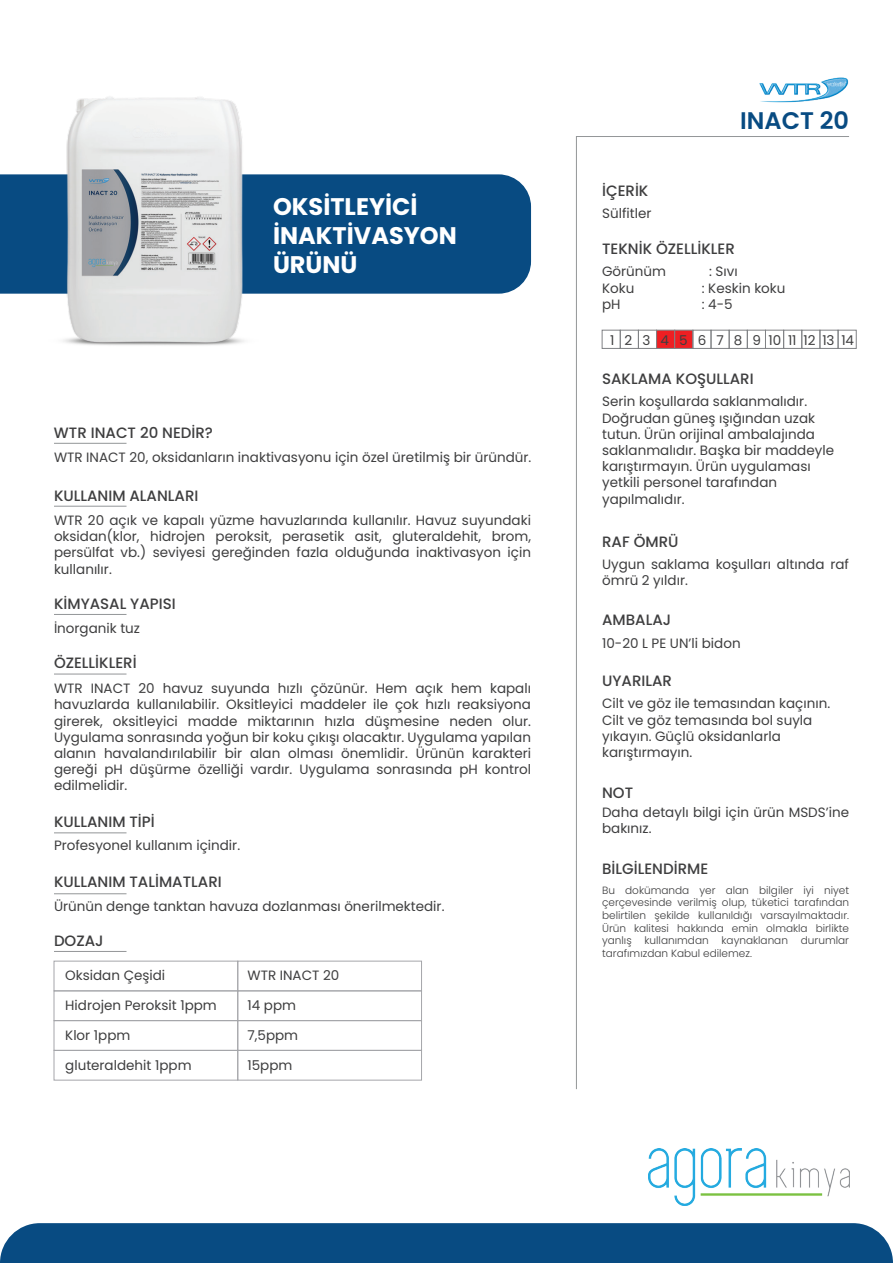
<style>
.page{position:relative;width:893px;height:1263px;background:#fff}
.page>*{position:absolute;margin:0;border:0;box-sizing:border-box;transform-origin:0 0}
.t1{font:700 24px/28.8px "Poppins";color:#fff}
.t2{font:600 24px "Poppins";color:#084b82}
.t3{font:500 15px "Poppins";color:#3e3e3f}
.t4{font:13.5px/16.2px "Poppins";color:#3e3e3f}
.t5{font:300 10.5px/12.6px "Poppins";color:#3e3e3f;text-align:justify}
</style>
<div class="page">
<div style="left:0;top:174px;width:531px;height:120px;background:#084b82"></div>
<img style="left:649px;top:1149px;width:200px;height:56px">
<svg style="left:576px;top:136px;width:274px;height:954px"></svg>
<hr style="left:54px;top:443px;width:72px;height:1px;background:#939698">
<hr style="left:54px;top:506px;width:72px;height:1px;background:#939698">
<hr style="left:54px;top:614px;width:72px;height:1px;background:#939698">
<hr style="left:54px;top:674px;width:72px;height:1px;background:#939698">
<hr style="left:54px;top:832px;width:72px;height:1px;background:#939698">
<hr style="left:54px;top:951px;width:72px;height:1px;background:#939698">
<hr style="left:54px;top:893px;width:72px;height:1px;background:#939698">
<div style="left:0;top:1223px;width:893px;height:40px;background:#084b82"></div>
<img style="left:759px;top:77px;width:90px;height:26px">
<svg style="left:827px;top:81px;width:19px;height:5px"></svg>
<div style="left:602px;top:330px;width:18px;height:19px;border:1px solid #808285"></div>
<div style="left:620px;top:330px;width:19px;height:19px;border:1px solid #808285"></div>
<div style="left:638px;top:330px;width:19px;height:19px;border:1px solid #808285"></div>
<div style="left:656px;top:330px;width:19px;height:19px;background:#ee1f23;border:1px solid #808285"></div>
<div style="left:674px;top:330px;width:19px;height:19px;background:#ee1f23;border:1px solid #808285"></div>
<div style="left:693px;top:330px;width:18px;height:19px;border:1px solid #808285"></div>
<div style="left:711px;top:330px;width:18px;height:19px;border:1px solid #808285"></div>
<div style="left:729px;top:330px;width:18px;height:19px;border:1px solid #808285"></div>
<div style="left:747px;top:330px;width:19px;height:19px;border:1px solid #808285"></div>
<div style="left:765px;top:330px;width:19px;height:19px;border:1px solid #808285"></div>
<div style="left:783px;top:330px;width:19px;height:19px;border:1px solid #808285"></div>
<div style="left:802px;top:330px;width:18px;height:19px;border:1px solid #808285"></div>
<div style="left:820px;top:330px;width:18px;height:19px;border:1px solid #808285"></div>
<div style="left:838px;top:330px;width:18px;height:19px;border:1px solid #808285"></div>
<div style="left:54px;top:961px;width:184px;height:30px;border:1px solid #a5a6aa"></div>
<div style="left:237px;top:961px;width:185px;height:30px;border:1px solid #a5a6aa"></div>
<div style="left:54px;top:990px;width:184px;height:31px;border:1px solid #a5a6aa"></div>
<div style="left:237px;top:990px;width:185px;height:31px;border:1px solid #a5a6aa"></div>
<div style="left:54px;top:1020px;width:184px;height:31px;border:1px solid #a5a6aa"></div>
<div style="left:237px;top:1020px;width:185px;height:31px;border:1px solid #a5a6aa"></div>
<div style="left:54px;top:1050px;width:184px;height:30px;border:1px solid #a5a6aa"></div>
<div style="left:237px;top:1050px;width:185px;height:30px;border:1px solid #a5a6aa"></div>
<img style="left:27px;top:97px;width:255px;height:249px">
<h1 class="t1" style="left:273px;top:192px;width:146px">OKSİTLEYİCİ</h1>
<p class="t3" style="left:54px;top:424px;width:160px">WTR INACT 20 NEDİR?</p>
<h1 class="t1" style="left:273px;top:221px;width:185px">İNAKTİVASYON<br>ÜRÜNÜ</h1>
<p class="t4" style="left:54px;top:449px;width:479px">WTR INACT 20, oksidanların inaktivasyonu için özel üretilmiş bir üründür.</p>
<p class="t3" style="left:54px;top:487px;width:146px">KULLANIM ALANLARI</p>
<p class="t4" style="left:54px;top:512px;width:479px;text-align:justify">WTR 20 açık ve kapalı yüzme havuzlarında kullanılır. Havuz suyundaki oksidan(klor, hidrojen peroksit, perasetik asit, gluteraldehit, brom, persülfat vb.) seviyesi gereğinden fazla olduğunda inaktivasyon için kullanılır.</p>
<p class="t3" style="left:54px;top:595px;width:123px">KİMYASAL YAPISI</p>
<p class="t4" style="left:54px;top:620px;width:88px">İnorganik tuz</p>
<p class="t3" style="left:54px;top:654px;width:84px">ÖZELLİKLERİ</p>
<p class="t4" style="left:54px;top:680px;width:479px;text-align:justify">WTR INACT 20 havuz suyunda hızlı çözünür. Hem açık hem kapalı havuzlarda kullanılabilir. Oksitleyici maddeler ile çok hızlı reaksiyona girerek, oksitleyici madde miktarının hızla düşmesine neden olur.<br>Uygulama sonrasında yoğun bir koku çıkışı olacaktır. Uygulama yapılan alanın havalandırılabilir bir alan olması önemlidir. Ürünün karakteri gereği pH düşürme özelliği vardır. Uygulama sonrasında pH kontrol edilmelidir.</p>
<p class="t3" style="left:54px;top:813px;width:102px">KULLANIM TİPİ</p>
<p class="t4" style="left:54px;top:838px;width:188px">Profesyonel kullanım içindir.</p>
<p class="t3" style="left:54px;top:873px;width:169px">KULLANIM TALİMATLARI</p>
<p class="t4" style="left:54px;top:898px;width:392px">Ürünün denge tanktan havuza dozlanması önerilmektedir.</p>
<p class="t3" style="left:54px;top:932px;width:51px">DOZAJ</p>
<p class="t4" style="left:65px;top:967px;width:102px">Oksidan Çeşidi</p>
<p class="t4" style="left:65px;top:997px;width:153px">Hidrojen Peroksit 1ppm</p>
<p class="t4" style="left:65px;top:1027px;width:67px">Klor 1ppm</p>
<p class="t4" style="left:65px;top:1057px;width:128px">gluteraldehit 1ppm</p>
<p class="t4" style="left:248px;top:967px;width:93px">WTR INACT 20</p>
<p class="t4" style="left:248px;top:997px;width:50px">14 ppm</p>
<p class="t4" style="left:248px;top:1027px;width:52px">7,5ppm</p>
<p class="t4" style="left:248px;top:1057px;width:46px">15ppm</p>
<p class="t3" style="left:602px;top:182px;width:48px">İÇERİK</p>
<p class="t4" style="left:602px;top:205px;width:51px">Sülfitler</p>
<h1 class="t2" style="left:740px;top:107px;width:110px">INACT 20</h1>
<p class="t3" style="left:602px;top:240px;width:134px">TEKNİK ÖZELLİKLER</p>
<p class="t4" style="left:602px;top:264px;width:66px">Görünüm</p>
<p class="t4" style="left:709px;top:264px;width:30px">: Sıvı</p>
<p class="t4" style="left:602px;top:280px;width:34px">Koku</p>
<p class="t4" style="left:702px;top:280px;width:85px">: Keskin koku</p>
<p class="t4" style="left:602px;top:296px;width:20px">pH</p>
<p class="t4" style="left:702px;top:296px;width:32px">: 4-5</p>
<p class="t4" style="left:610px;top:332px;width:245px">1 2 3 4 5 6 7 8 9 10 11 12 13 14</p>
<p class="t3" style="left:602px;top:370px;width:153px">SAKLAMA KOŞULLARI</p>
<p class="t4" style="left:602px;top:394px;width:233px">Serin koşullarda saklanmalıdır.<br>Doğrudan güneş ışığından uzak tutun. Ürün orijinal ambalajında saklanmalıdır. Başka bir maddeyle karıştırmayın. Ürün uygulaması yetkili personel tarafından yapılmalıdır.</p>
<p class="t3" style="left:602px;top:533px;width:78px">RAF ÖMRÜ</p>
<p class="t4" style="left:602px;top:556px;width:248px">Uygun saklama koşulları altında raf ömrü 2 yıldır.</p>
<p class="t3" style="left:602px;top:611px;width:71px">AMBALAJ</p>
<p class="t4" style="left:602px;top:635px;width:140px">10-20 L PE UN’li bidon</p>
<p class="t3" style="left:602px;top:672px;width:71px">UYARILAR</p>
<p class="t4" style="left:602px;top:695px;width:230px">Cilt ve göz ile temasından kaçının.<br>Cilt ve göz temasında bol suyla yıkayın. Güçlü oksidanlarla karıştırmayın.</p>
<p class="t3" style="left:602px;top:784px;width:33px">NOT</p>
<p class="t4" style="left:602px;top:804px;width:248px">Daha detaylı bilgi için ürün MSDS’ine bakınız.</p>
<p class="t3" style="left:602px;top:860px;width:108px">BİLGİLENDİRME</p>
<p class="t5" style="left:602px;top:884px;width:248px">Bu dokümanda yer alan bilgiler iyi niyet çerçevesinde verilmiş olup, tüketici tarafından belirtilen şekilde kullanıldığı varsayılmaktadır.<br>Ürün kalitesi hakkında emin olmakla birlikte yanlış kullanımdan kaynaklanan durumlar tarafımızdan Kabul edilemez.</p>
</div>
